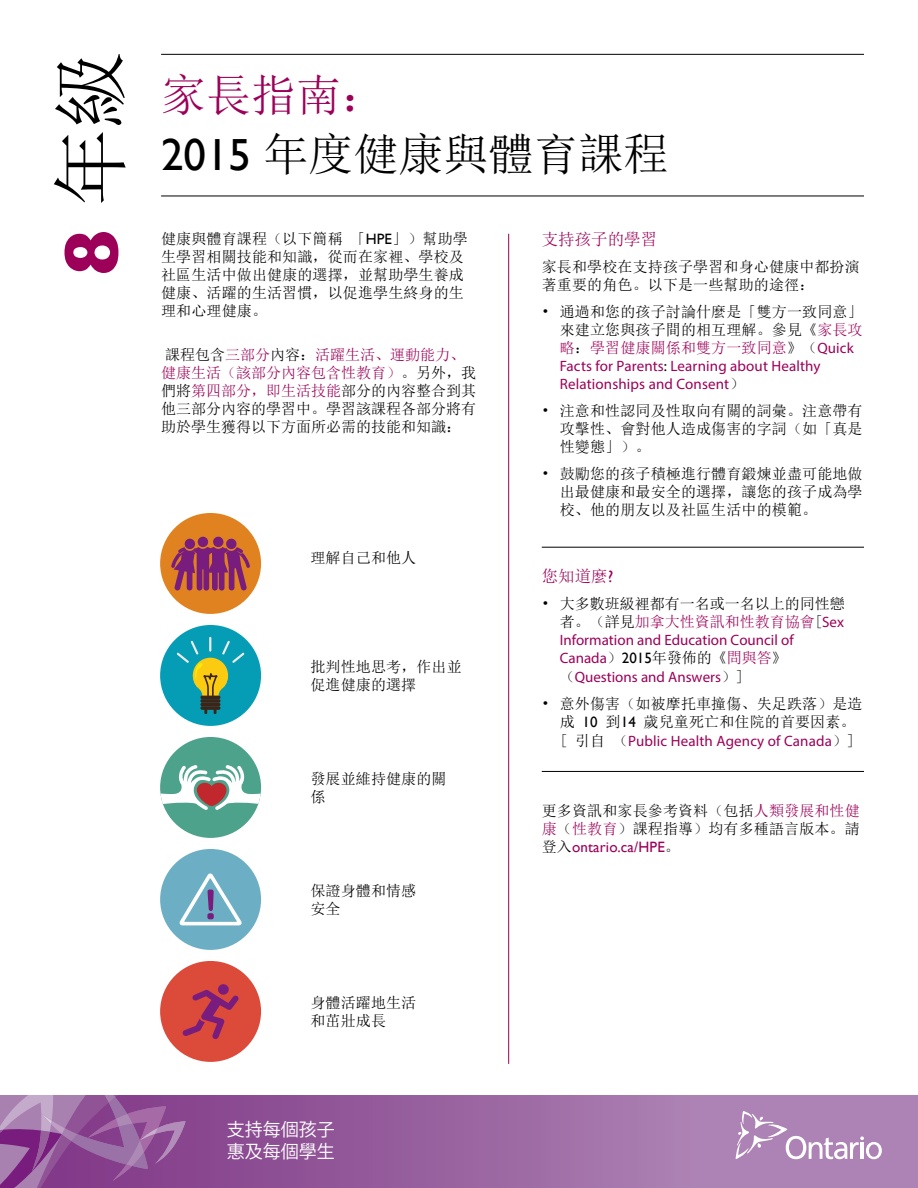
<style>
.page{position:relative;width:918px;height:1188px;background:#fff}
.page>*{position:absolute;margin:0;border:0;box-sizing:border-box;transform-origin:0 0}
.t1{font:77.7px "Sim Sun";color:#000}
.t2{font:45px/58.5px "Sim Sun";color:#000}
.t3{font:18px/21.6px "Koz Go Pr 6 N Regular 90 msp RKSJ H";color:#fff}
.t4{font:16.5px "Sim Sun";color:#9c0058}
.t5{font:15px/18px "Sim Sun";letter-spacing:.01em;color:#000}
.t6{font:15px/18px "Myriad Pro";color:#9c0058}
.s1{font-family:"Gill Sans";font-weight:700;color:#9c0058}
.s2{color:#9c0058}
.s3{font-family:"Gill Sans"}
.s4{font-family:"Sim Sun";color:#000}
.s5{font-family:"Sim Sun"}
.s6{color:#000}
.s7{font-family:"Gill Sans";color:#000}
.s8{font-family:"Myriad Pro";color:#9c0058}
.s9{font-family:"Gill Sans";color:#9c0058}
</style>
<div class="page">
<svg style="left:187px;top:1096px;width:731px;height:92px;background:#9d69a4"></svg>
<svg style="left:0;top:1096px;width:187px;height:92px;background:#94599a"></svg>
<svg style="left:736px;top:1111px;width:146px;height:48px;background:#ba96c0"></svg>
<hr style="left:161px;top:54px;width:703px;height:1px;background:#000">
<hr style="left:161px;top:196px;width:703px;height:1px;background:#000">
<hr style="left:508px;top:234px;width:1px;height:830px;background:#9c0058">
<hr style="left:542px;top:547px;width:322px;height:1px;background:#000">
<hr style="left:542px;top:771px;width:322px;height:1px;background:#000">
<div style="left:160px;top:513px;width:101px;height:101px;background:#e0821f;border-radius:50%"></div>
<svg style="left:171px;top:536px;width:79px;height:55px"></svg>
<div style="left:160px;top:625px;width:101px;height:101px;background:#049db5;border-radius:50%"></div>
<svg style="left:204px;top:710px;width:3px;height:4px"></svg>
<svg style="left:214px;top:710px;width:3px;height:4px"></svg>
<hr style="left:200px;top:696px;width:20px;height:3px;background:#3c2517;border-radius:2px">
<svg style="left:200px;top:699px;width:20px;height:4px"></svg>
<hr style="left:200px;top:703px;width:20px;height:3px;background:#3c2517;border-radius:2px">
<svg style="left:200px;top:706px;width:20px;height:4px"></svg>
<svg style="left:177px;top:637px;width:68px;height:61px"></svg>
<div style="left:160px;top:737px;width:101px;height:101px;background:#4ca28b;border-radius:50%"></div>
<svg style="left:160px;top:765px;width:101px;height:45px"></svg>
<div style="left:160px;top:849px;width:101px;height:101px;background:#6cafc4;border-radius:50%"></div>
<svg style="left:179px;top:873px;width:63px;height:52px"></svg>
<div style="left:207px;top:913px;width:7px;height:6px;background:#781d7d;border-radius:2px"></div>
<div style="left:160px;top:961px;width:101px;height:101px;background:#dc4a39;border-radius:50%"></div>
<svg style="left:182px;top:984px;width:57px;height:55px"></svg>
<h1 class="t1" style="left:51px;top:276px;width:226px;rotate:-90deg"><span class="s1">8</span>年級</h1>
<h2 class="t2" style="left:161px;top:66px;width:509px"><span class="s2">家長指南：<br></span><span class="s3">2015</span> 年度健康與體育課程</h2>
<p class="t5" style="left:161px;top:230px;width:308px">健康與體育課程（以下簡稱 「<span class="s3">HPE</span>」）幫助學生學習相關技能和知識，從而在家裡、學校及社區生活中做出健康的選擇，並幫助學生養成健康、活躍的生活習慣，以促進學生終身的生理和心理健康。</p>
<p class="t5" style="left:161px;top:346px;width:316px">課程包含<span class="s2">三部分</span>內容：<span class="s2">活躍生活、運動能力、健康生活（該部分內容包含性教育）</span>。另外，我們將<span class="s2">第四部分，即生活技能</span>部分的內容整合到其他三部分內容的學習中。學習該課程各部分將有助於學生獲得以下方面所必需的技能和知識：</p>
<p class="t5" style="left:310px;top:549px;width:107px">理解自己和他人</p>
<p class="t5" style="left:310px;top:657px;width:153px">批判性地思考，作出並促進健康的選擇</p>
<p class="t5" style="left:310px;top:769px;width:138px">發展並維持健康的關係</p>
<p class="t5" style="left:310px;top:881px;width:107px">保證身體和情感安全</p>
<p class="t5" style="left:310px;top:993px;width:107px">身體活躍地生活和茁壯成長</p>
<h3 class="t4" style="left:542px;top:231px;width:117px">支持孩子的學習</h3>
<p class="t5" style="left:542px;top:258px;width:320px">家長和學校在支持孩子學習和身心健康中都扮演著重要的角色。以下是一些幫助的途徑：</p>
<p class="t6" style="left:560px;top:303px;width:304px;text-indent:-18px"><span class="s4">• 通過和您的孩子討論什麼是「雙方一致同意」來建立您與孩子間的相互理解。參見《</span><span class="s5">家長攻略</span><span class="s4">：</span><span class="s5">學習健康關係和雙方一致同意</span><span class="s4">》（</span>Quick<br>Facts for Parents<span class="s6">:</span> Learning about Healthy<br>Relationships and Consent<span class="s4">）</span></p>
<p class="t5" style="left:560px;top:402px;width:304px;text-align:justify;text-indent:-18px">• 注意和性認同及性取向有關的詞彙。注意帶有攻擊性、會對他人造成傷害的字詞（如「真是性變態」）。</p>
<p class="t5" style="left:560px;top:465px;width:304px;text-align:justify;text-indent:-18px">• 鼓勵您的孩子積極進行體育鍛煉並盡可能地做出最健康和最安全的選擇，讓您的孩子成為學校、他的朋友以及社區生活中的模範。</p>
<h3 class="t4" style="left:542px;top:568px;width:73px">您知道麼<span class="s3">?</span></h3>
<p class="t6" style="left:560px;top:595px;width:286px;text-indent:-18px"><span class="s4">• 大多數班級裡都有一名或一名以上的同性戀者。（詳見</span><span class="s5">加拿大性資訊和性教育協會</span><span class="s4">[</span>Sex<br>Information and Education Council of<br>Canada<span class="s4">）</span><span class="s7">2015</span><span class="s4">年發佈的《</span><span class="s5">問與答</span><span class="s4">》（</span>Questions and Answers<span class="s4">）]</span></p>
<p class="t5" style="left:560px;top:694px;width:304px;line-height:18.5px;text-indent:-18px">• 意外傷害（如被摩托車撞傷、失足跌落）是造成 <span class="s3">10</span> 到<span class="s3">14</span> 歲兒童死亡和住院的首要因素。[ 引自（ <span class="s8">Public Health Agency of Canada</span>）]</p>
<p class="t5" style="left:542px;top:802px;width:320px;text-align:justify">更多資訊和家長參考資料（包括<span class="s2">人類發展和性健康</span>（<span class="s2">性教育</span>）課程指導）均有多種語言版本。請登入<span class="s9">ontario.ca/HPE</span>。</p>
<p class="t3" style="left:227px;top:1119px;width:109px">支持每個孩子惠及每個學生</p>
</div>
